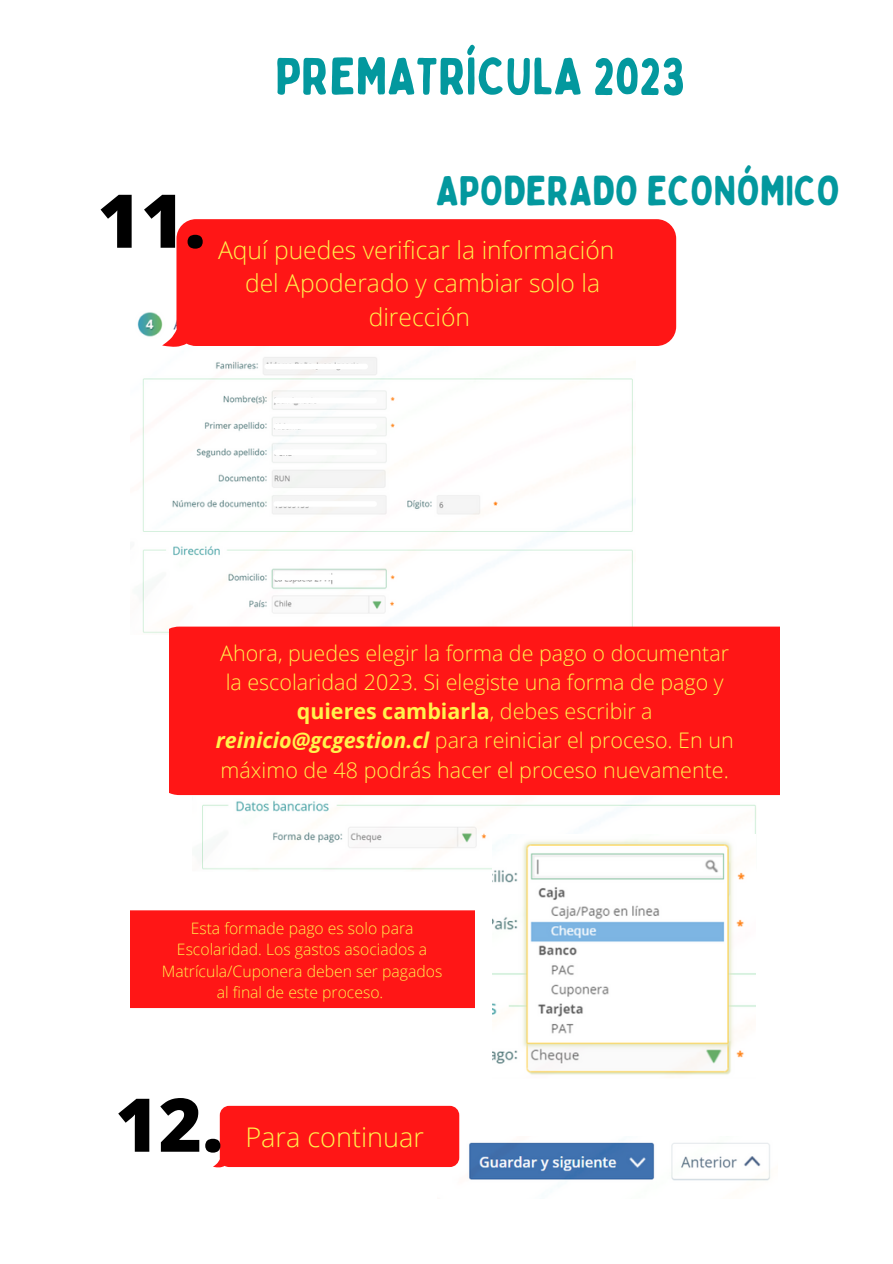
<style>
.page{position:relative;width:893px;height:1264px;background:#fff}
.page>*{position:absolute;margin:0;border:0;box-sizing:border-box;transform-origin:0 0}
.t1{font:800 74.1px "Open Sans";color:#000}
.t2{font:52.2px "Bobby Jones Soft";color:#03989e}
.t3{font:41.7px "Bobby Jones Soft";color:#03989e}
.t4{font:300 27px "Open Sans";color:#fff34d}
.t5{font:300 24.6px/33.8px "Open Sans";color:#fff34d;text-align:center}
.t6{font:300 21.45px/29.2px "Open Sans";color:#fff34d;text-align:center}
.t7{font:300 15.75px/21.3px "Open Sans";color:#fff34d;text-align:center}
.s1{font-weight:700}
.s2{font-weight:700;font-style:italic}
</style>
<div class="page">
<img style="left:137px;top:312px;width:496px;height:321px">
<div style="left:162px;top:219px;width:514px;height:128px;background:#ff1616"></div>
<img style="left:202px;top:800px;width:554px;height:70px">
<img style="left:492px;top:834px;width:263px;height:241px">
<div style="left:130px;top:910px;width:344px;height:98px;background:#ff1616"></div>
<img style="left:459px;top:1136px;width:311px;height:45px">
<div style="left:213px;top:1105px;width:246px;height:62px;background:#ff1616"></div>
<svg style="left:264px;top:364px;width:104px;height:5px"></svg>
<svg style="left:273px;top:398px;width:104px;height:5px"></svg>
<svg style="left:273px;top:423px;width:104px;height:6px"></svg>
<svg style="left:273px;top:449px;width:104px;height:6px"></svg>
<svg style="left:273px;top:501px;width:104px;height:5px"></svg>
<svg style="left:273px;top:574px;width:104px;height:6px"></svg>
<div style="left:169px;top:626px;width:610px;height:170px;background:#ff1616"></div>
<h2 class="t2" style="left:275px;top:44px;width:412px">PREMATRÍCULA 2023</h2>
<h1 class="t1" style="left:97px;top:168px;width:110px">11.</h1>
<h3 class="t3" style="left:436px;top:165px;width:405px">APODERADO ECONÓMICO</h3>
<p class="t5" style="left:218px;top:232px;width:398px">Aquí puedes verificar la información del Apoderado y cambiar solo la dirección</p>
<p class="t6" style="left:216px;top:637px;width:519px">Ahora, puedes elegir la forma de pago o documentar la escolaridad 2023. Si elegiste una forma de pago y <span class="s1">quieres cambiarla</span>, debes escribir a <span class="s2">reinicio@gcgestion.cl</span> para reiniciar el proceso. En un máximo de 48 podrás hacer el proceso nuevamente.</p>
<p class="t7" style="left:162px;top:917px;width:282px">Esta formade pago es solo para<br>Escolaridad. Los gastos asociados a<br>Matrícula/Cuponera deben ser pagados al final de este proceso.</p>
<h1 class="t1" style="left:115px;top:1072px;width:110px">12.</h1>
<p class="t4" style="left:245px;top:1117px;width:180px">Para continuar</p>
</div>
